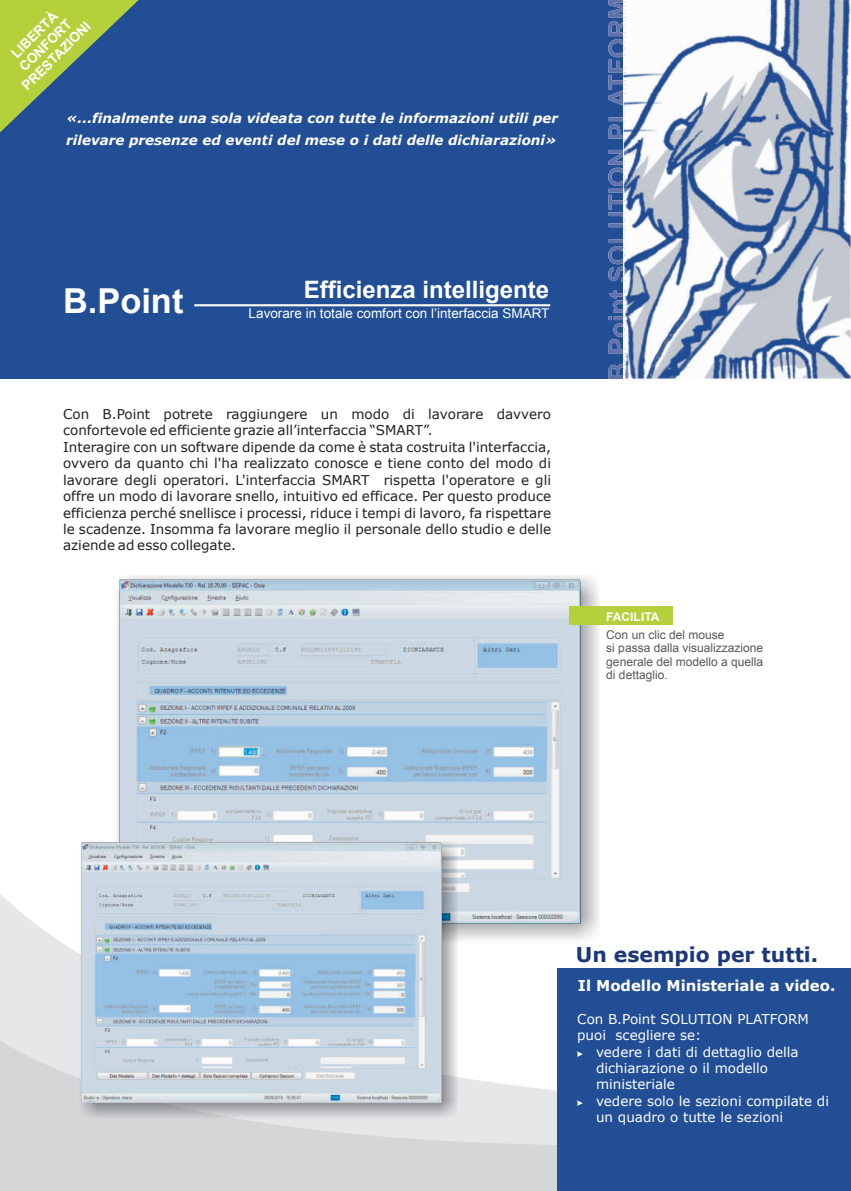
<style>
.page{position:relative;width:851px;height:1191px;background:#fff}
.page>*{position:absolute;margin:0;border:0;box-sizing:border-box;transform-origin:0 0}
.t1{font:700 34.35px "Arial";color:#fff}
.t2{font:700 24px "Arial";color:#fff}
.t3{font:700 20.4px "Verdana";color:#1c3878}
.t4{font:700 14.85px "Verdana";color:#fff}
.t5{font:700 13.65px/15.1px "Arial";color:#fff;text-align:center}
.t6{font:13.5px/16.4px "Verdana";color:#231f20}
.t7{font:13.5px/16.4px "Verdana";color:#fff}
.t8{font:italic 700 13.5px/21.3px "Verdana";color:#fff}
.t9{font:13.5px "Arial";color:#fff}
.t10{font:12px/13.4px "Arial";color:#57585a}
.t11{font:700 12px "Arial";color:#fff}
</style>
<div class="page">
<svg style="left:0;top:894px;width:458px;height:146px;fill:#e6e7e9"></svg>
<svg style="left:0;top:1040px;width:557px;height:151px;fill:#d5d6d8"></svg>
<div style="left:0;top:0;width:625px;height:378px;background:#214e95"></div>
<img style="left:623px;top:0;width:227px;height:380px">
<div style="left:557px;top:968px;width:293px;height:223px;background:#214e95"></div>
<hr style="left:194px;top:304px;width:356px;height:2px;background:#fff">
<svg style="left:608px;top:246px;width:15px;height:133px"></svg>
<img style="left:623px;top:246px;width:4px;height:133px">
<svg style="left:0;top:0;width:139px;height:132px"></svg>
<div style="left:115px;top:574px;width:484px;height:368px;background:#939598;opacity:.98"></div>
<img style="left:120px;top:579px;width:460px;height:344px">
<div style="left:79px;top:840px;width:378px;height:278px;background:#939598;opacity:.98"></div>
<img style="left:81px;top:843px;width:360px;height:259px">
<div style="left:569px;top:606px;width:104px;height:18px;background:#b4d03b"></div>
<p class="t5" style="left:-2px;top:62px;width:92px;rotate:-45deg">LIBERTÀ<br>CONFORT<br>PRESTAZIONI</p>
<p class="t8" style="left:66px;top:109px;width:493px">«...finalmente una sola videata con tutte le informazioni utili per rilevare presenze ed eventi del mese o i dati delle dichiarazioni»</p>
<h1 class="t1" style="left:63px;top:287px;width:122px">B.Point</h1>
<h2 class="t2" style="left:303px;top:280px;width:247px">Efficienza intelligente</h2>
<p class="t9" style="left:248px;top:309px;width:302px">Lavorare in totale comfort con l’interfaccia SMART</p>
<p class="t6" style="left:63px;top:407px;width:489px">Con B.Point potrete raggiungere un modo di lavorare davvero confortevole ed efficiente grazie all’interfaccia “SMART”.<br>Interagire con un software dipende da come è stata costruita l'interfaccia, ovvero da quanto chi l'ha realizzato conosce e tiene conto del modo di lavorare degli operatori. L'interfaccia SMART rispetta l'operatore e gli offre un modo di lavorare snello, intuitivo ed efficace. Per questo produce efficienza perché snellisce i processi, riduce i tempi di lavoro, fa rispettare le scadenze. Insomma fa lavorare meglio il personale dello studio e delle aziende ad esso collegate.</p>
<p class="t11" style="left:606px;top:612px;width:55px">FACILITA</p>
<p class="t10" style="left:606px;top:629px;width:158px">Con un clic del mouse<br>si passa dalla visualizzazione generale del modello a quella di dettaglio.</p>
<h3 class="t3" style="left:576px;top:946px;width:244px">Un esempio per tutti.</h3>
<p class="t4" style="left:577px;top:980px;width:259px">Il Modello Ministeriale a video.</p>
<p class="t7" style="left:577px;top:1011px;width:233px">Con B.Point SOLUTION PLATFORM puoi scegliere se:</p>
<p class="t7" style="left:596px;top:1044px;width:234px">vedere i dati di dettaglio della dichiarazione o il modello ministeriale<br>vedere solo le sezioni compilate di un quadro o tutte le sezioni</p>
</div>
